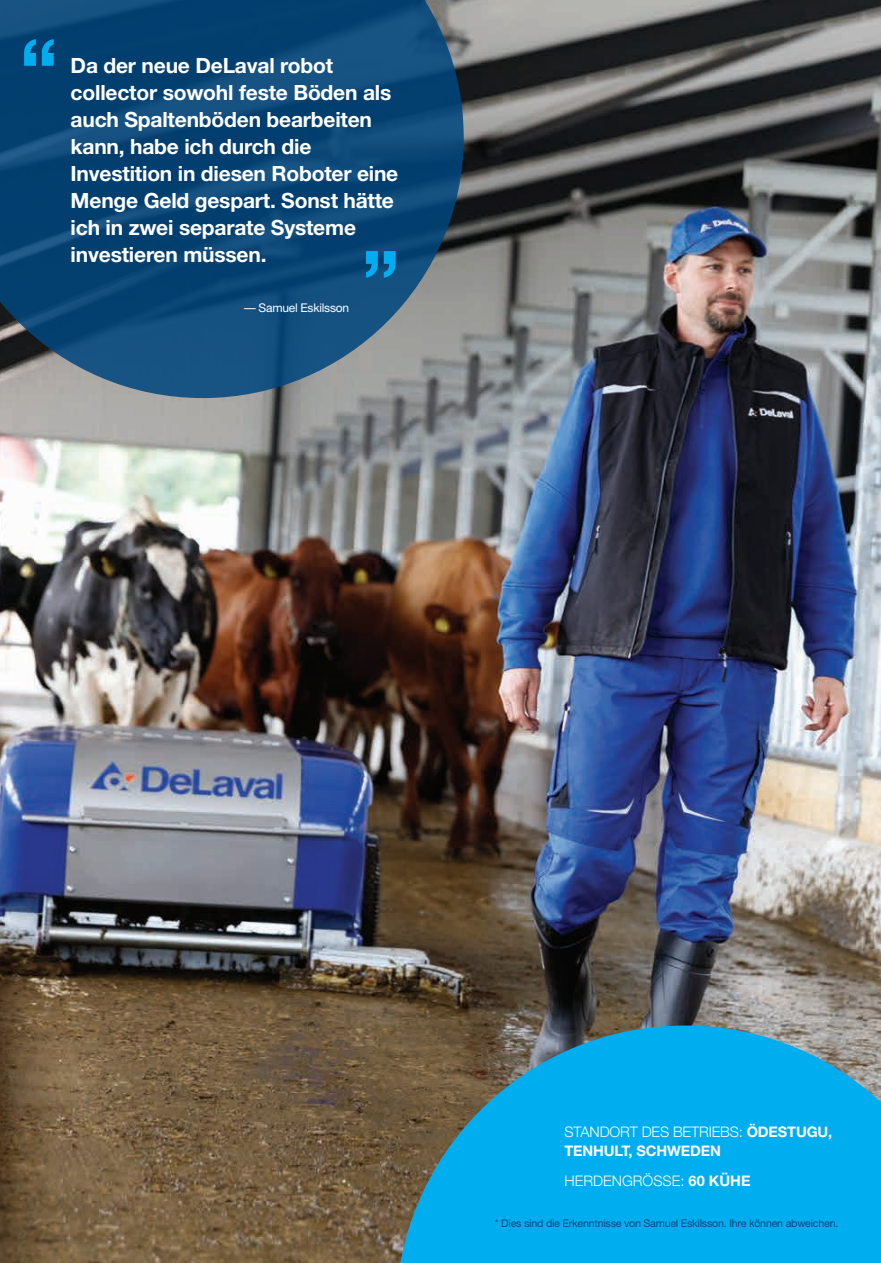
<style>
.page{position:relative;width:881px;height:1263px;background:#fff}
.page>*{position:absolute;margin:0;border:0;box-sizing:border-box;transform-origin:0 0}
.t1{font:700 21px/27px "Helvetica Neue LT Std";letter-spacing:-.01em;color:#fff}
.t2{font:700 14.55px "Helvetica Neue LT Std";letter-spacing:-.01em;color:#fff}
.t3{font:300 14.55px "Helvetica Neue LT Std";letter-spacing:-.005em;color:#fff}
.t4{font:12px "Helvetica Neue LT Std";letter-spacing:-.02em;color:#fff}
.t5{font:10.65px "Helvetica Neue LT Std";letter-spacing:-.02em;color:#00467e}
.s1{font-weight:300}
</style>
<div class="page">
<img style="left:0;top:0;width:880px;height:1263px">
<svg style="left:395px;top:1025px;width:485px;height:238px;background:#17a0d0"></svg>
<svg style="left:0;top:0;width:463px;height:398px;background:#1a4e78"></svg>
<svg style="left:24px;top:39px;width:30px;height:27px"></svg>
<svg style="left:366px;top:251px;width:29px;height:27px"></svg>
<p class="t1" style="left:71px;top:51px;width:329px">Da der neue DeLaval robot collector sowohl feste Böden als auch Spaltenböden bearbeiten kann, habe ich durch die<br>Investition in diesen Roboter eine<br>Menge Geld gespart. Sonst hätte ich in zwei separate Systeme investieren müssen.</p>
<p class="t4" style="left:244px;top:300px;width:107px">–– Samuel Eskilsson</p>
<p class="t3" style="left:564px;top:1123px;width:87px">STANDORT DES</p>
<p class="t3" style="left:672px;top:1123px;width:35px">BETRIEBS</p>
<p class="t2" style="left:738px;top:1123px;width:30px"><span class="s1">:</span> Ödest</p>
<p class="t2" style="left:795px;top:1123px;width:38px">ugu,</p>
<p class="t2" style="left:564px;top:1142px;width:115px">Tenhult, Schwede</p>
<p class="t2" style="left:709px;top:1142px;width:12px">n</p>
<p class="t3" style="left:564px;top:1172px;width:21px">HERDE</p>
<p class="t3" style="left:611px;top:1172px;width:52px">NGRÖSSE</p>
<p class="t2" style="left:680px;top:1172px;width:70px"><span class="s1">:</span> 60 Kühe</p>
<p class="t5" style="left:494px;top:1217px;width:345px">* Dies sind die Erkenntnisse von Samuel Eskilsson. Ihre können abweichen.</p>
</div>
